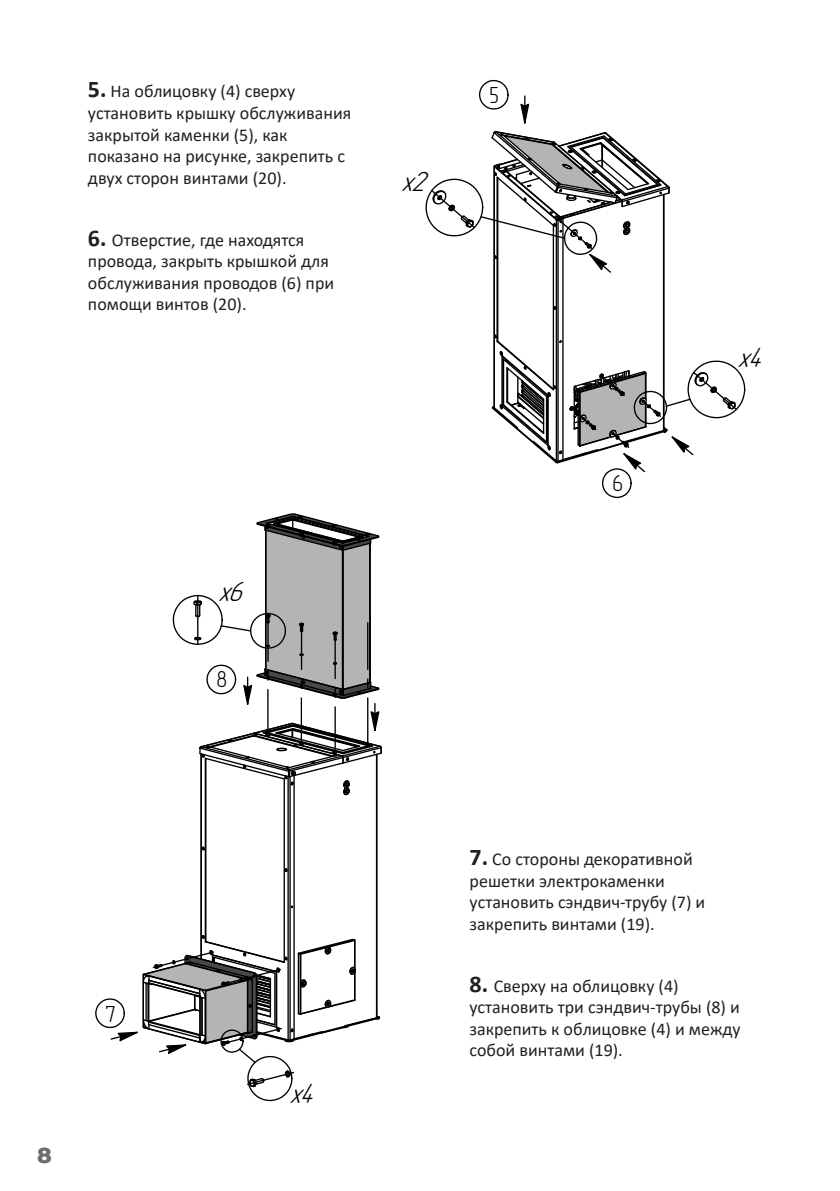
<style>
.page{position:relative;width:840px;height:1191px;background:#fff}
.page>*{position:absolute;margin:0;border:0;box-sizing:border-box;transform-origin:0 0}
.t1{font:italic 28px "GOST Type A";color:#000;scale:1.06 1}
.t2{font:23.2px "GOST Type A";color:#000;scale:1.05 1}
.t3{font:800 22px "Montserrat";color:#6c6d70}
.t4{font:18px/21.6px "Calibri";color:#231f20}
.s1{font-weight:700;font-size:24px}
</style>
<div class="page">
<svg style="left:478px;top:79px;width:31px;height:31px"></svg>
<svg style="left:520px;top:96px;width:10px;height:28px"></svg>
<svg style="left:425px;top:131px;width:320px;height:368px"></svg>
<svg style="left:206px;top:552px;width:163px;height:382px"></svg>
<hr style="left:283px;top:779px;width:2px;height:183px;background:#000">
<hr style="left:204px;top:758px;width:2px;height:183px;background:#000">
<svg style="left:202px;top:845px;width:3px;height:6px"></svg>
<hr style="left:375px;top:754px;width:2px;height:263px;background:#000">
<hr style="left:341px;top:550px;width:2px;height:139px;background:#000">
<hr style="left:265px;top:530px;width:1px;height:139px;background:#000">
<hr style="left:369px;top:543px;width:1px;height:139px;background:#000">
<svg style="left:283px;top:867px;width:4px;height:6px"></svg>
<svg style="left:256px;top:513px;width:124px;height:39px"></svg>
<hr style="left:200px;top:754px;width:2px;height:205px;background:#000">
<hr style="left:293px;top:775px;width:1px;height:264px;background:#000">
<hr style="left:287px;top:776px;width:1px;height:264px;background:#000">
<hr style="left:289px;top:776px;width:1px;height:264px;background:#000">
<svg style="left:289px;top:904px;width:5px;height:5px"></svg>
<svg style="left:95px;top:934px;width:285px;height:167px"></svg>
<svg style="left:172px;top:594px;width:210px;height:202px"></svg>
<p class="t4" style="left:88px;top:80px;width:265px"><span class="s1">5.</span> На облицовку (4) сверху установить крышку обслуживания закрытой каменки (5), как показано на рисунке, закрепить с двух сторон винтами (20).</p>
<p class="t4" style="left:88px;top:228px;width:248px"><span class="s1">6.</span> Отверстие, где находятся провода, закрыть крышкой для обслуживания проводов (6) при помощи винтов (20).</p>
<p class="t1" style="left:400px;top:168px;width:34px">õ2</p>
<p class="t2" style="left:489px;top:83px;width:11px">5</p>
<p class="t1" style="left:217px;top:578px;width:34px">õ6</p>
<p class="t2" style="left:216px;top:668px;width:12px">8</p>
<p class="t2" style="left:612px;top:471px;width:12px">6</p>
<p class="t1" style="left:736px;top:343px;width:34px">õ4</p>
<p class="t3" style="left:37px;top:1138px;width:16px">8</p>
<p class="t2" style="left:105px;top:1002px;width:12px">7</p>
<p class="t1" style="left:289px;top:1079px;width:34px">õ4</p>
<p class="t4" style="left:469px;top:848px;width:237px"><span class="s1">7.</span> Со стороны декоративной решетки электрокаменки установить сэндвич-трубу (7) и закрепить винтами (19).</p>
<p class="t4" style="left:469px;top:974px;width:272px"><span class="s1">8.</span> Сверху на облицовку (4) установить три сэндвич-трубы (8) и закрепить к облицовке (4) и между собой винтами (19).</p>
</div>
